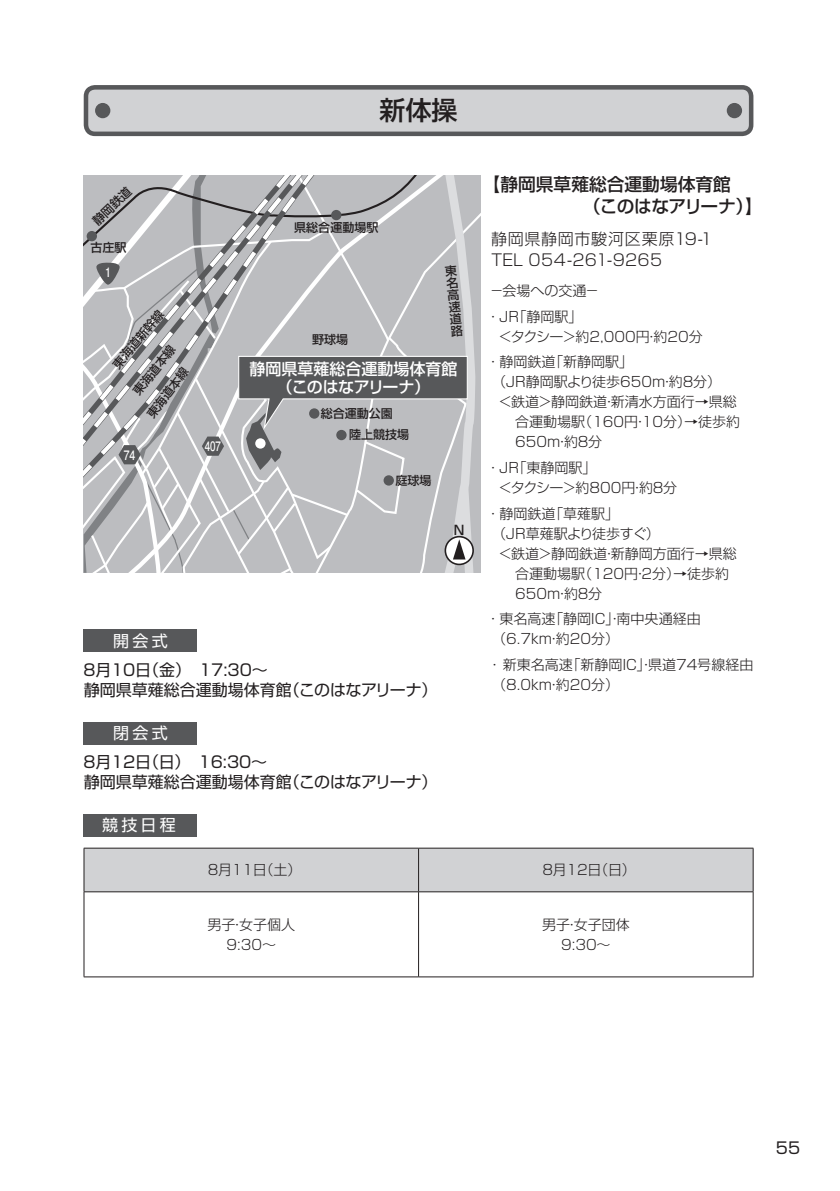
<style>
.page{position:relative;width:840px;height:1191px;background:#fff}
.page>*{position:absolute;margin:0;border:0;box-sizing:border-box;transform-origin:0 0}
.t1{font:500 26px "Shin Go Pro";color:#231f20}
.会場名{font:500 17.8px/22px "Shin Go Pro";color:#231f20}
.t2{font:16px "Shin Go Pro";color:#231f20}
.住所TEL{font:300 16px "Shin Go Pro";letter-spacing:.035em;color:#231f20}
.t3{font:500 16px/18px "Shin Go Pro";color:#fff;text-align:center}
.t4{font:16px "Shin Go Pro";letter-spacing:.2em;color:#fff}
.交通案内L1{font:300 14px/20px "Shin Go Pro";color:#231f20}
.交通案内L2{font:300 14px/20px "Shin Go Pro";color:#231f20}
.表組み{font:300 14px "Shin Go Pro";color:#231f20}
.交通案内L2-2{font:300 14px "Shin Go Pro";letter-spacing:-.035em;color:#231f20}
.交通見出し01{font:300 14px "Shin Go Pro";color:#231f20}
.t5{font:700 13px "Futo Go B101 Pro";color:#fff;scale:.8 1}
.t6{font:700 13px "Futo Go B101 Pro";color:#fff;scale:.75 1}
.t7{font:500 13px "Shin Go Pro";color:#231f20}
.t8{font:500 12px/12px "Shin Go Pro";color:#231f20}
</style>
<div class="page">
<div style="left:86px;top:87px;width:664px;height:47px;background:#d1d2d4;border-radius:9px"></div>
<div style="left:84px;top:85px;width:669px;height:51px;border:5px solid #57585a;border-radius:9px"></div>
<div style="left:95px;top:103px;width:15px;height:15px;background:#57585a;border-radius:50%"></div>
<div style="left:726px;top:103px;width:15px;height:15px;background:#57585a;border-radius:50%"></div>
<div style="left:84px;top:629px;width:113px;height:23px;background:#57585a"></div>
<div style="left:84px;top:722px;width:113px;height:22px;background:#57585a"></div>
<div style="left:84px;top:814px;width:113px;height:22px;background:#57585a"></div>
<div style="left:85px;top:849px;width:667px;height:42px;background:#d1d2d4"></div>
<hr style="left:84px;top:848px;width:334px;height:1px;background:#231f20">
<hr style="left:84px;top:848px;width:1px;height:43px;background:#231f20">
<hr style="left:418px;top:848px;width:335px;height:1px;background:#231f20">
<hr style="left:418px;top:848px;width:1px;height:43px;background:#231f20">
<hr style="left:752px;top:848px;width:1px;height:43px;background:#231f20">
<hr style="left:84px;top:891px;width:334px;height:1px;background:#231f20">
<hr style="left:84px;top:892px;width:1px;height:84px;background:#231f20">
<hr style="left:418px;top:891px;width:335px;height:1px;background:#231f20">
<hr style="left:418px;top:892px;width:1px;height:84px;background:#231f20">
<hr style="left:752px;top:892px;width:1px;height:84px;background:#231f20">
<hr style="left:84px;top:976px;width:334px;height:1px;background:#231f20">
<hr style="left:418px;top:976px;width:335px;height:1px;background:#231f20">
<svg style="left:84px;top:176px;width:395px;height:397px;background:#b6b7ba"></svg>
<p class="t8" style="left:89px;top:217px;width:49px;rotate:-43deg">静岡鉄道</p>
<p class="t8" style="left:90px;top:240px;width:37px">古庄駅</p>
<p class="t5" style="left:105px;top:261px;width:9px">1</p>
<p class="t8" style="left:109px;top:362px;width:73px;rotate:-50deg">東海道新幹線</p>
<p class="t8" style="left:130px;top:389px;width:62px;rotate:-52deg">東海道本線</p>
<p class="t8" style="left:144px;top:412px;width:62px;rotate:-53deg">東海道本線</p>
<p class="t5" style="left:124px;top:444px;width:16px">74</p>
<p class="t6" style="left:204px;top:436px;width:23px">407</p>
<p class="t1" style="left:379px;top:89px;width:79px">新体操</p>
<p class="t8" style="left:294px;top:220px;width:85px">県総合運動場駅</p>
<p class="t8" style="left:312px;top:332px;width:37px">野球場</p>
<p class="t8" style="left:443px;top:264px;width:8px;text-align:justify;rotate:-6deg">東名高速道路</p>
<p class="t3" style="left:249px;top:358px;width:209px">静岡県草薙総合運動場体育館（このはなアリーナ）</p>
<p class="t8" style="left:349px;top:401px;width:61px;line-height:21.4px;text-indent:-28px">総合運動公園<br>陸上競技場</p>
<p class="t8" style="left:395px;top:473px;width:37px">庭球場</p>
<p class="t7" style="left:453px;top:519px;width:12px">N</p>
<p class="t4" style="left:113px;top:627px;width:56px">開会式</p>
<p class="t2" style="left:82px;top:656px;width:187px">８月10日（金）　17:30～</p>
<p class="t2" style="left:84px;top:676px;width:355px">静岡県草薙総合運動場体育館（このはなアリーナ）</p>
<p class="t4" style="left:113px;top:720px;width:56px">閉会式</p>
<p class="t2" style="left:82px;top:749px;width:187px">８月12日（日）　16:30～</p>
<p class="t2" style="left:84px;top:769px;width:355px">静岡県草薙総合運動場体育館（このはなアリーナ）</p>
<p class="t4" style="left:102px;top:812px;width:75px">競技日程</p>
<p class="会場名" style="left:491px;top:171px;width:273px;text-indent:-9px">【静岡県草薙総合運動場体育館<br>　　　　　 （このはなアリーナ）】</p>
<p class="住所TEL" style="left:491px;top:226px;width:224px">静岡県静岡市駿河区栗原19-１</p>
<p class="住所TEL" style="left:488px;top:246px;width:175px">ＴＥＬ 054-261-9265</p>
<p class="交通見出し01" style="left:489px;top:279px;width:111px">－会場への交通－</p>
<p class="交通案内L1" style="left:485px;top:304px;width:98px">・ＪＲ「静岡駅」</p>
<p class="交通案内L2" style="left:498px;top:324px;width:205px">＜タクシー＞約2,000円・約20分</p>
<p class="交通案内L1" style="left:492px;top:350px;width:230px;text-indent:-6px">・静岡鉄道「新静岡駅」<br>（JR静岡駅より徒歩650m・約８分）</p>
<p class="交通案内L2" style="left:515px;top:390px;width:226px;text-indent:-17px">＜鉄道＞静岡鉄道・新清水方面行→県総合運動場駅（160円・10分）→徒歩約<br>650m・約８分</p>
<p class="交通案内L1" style="left:485px;top:456px;width:112px">・ＪＲ「東静岡駅」</p>
<p class="交通案内L2-2" style="left:498px;top:476px;width:180px">＜タクシー＞約800円・約８分</p>
<p class="交通案内L1" style="left:492px;top:501px;width:169px;text-indent:-6px">・静岡鉄道「草薙駅」<br>（ＪＲ草薙駅より徒歩すぐ）</p>
<p class="交通案内L2" style="left:515px;top:541px;width:223px;text-indent:-17px">＜鉄道＞静岡鉄道・新静岡方面行→県総合運動場駅（120円・２分）→徒歩約<br>650m・約８分</p>
<p class="交通案内L1" style="left:492px;top:607px;width:210px;text-indent:-6px">・東名高速「静岡ＩＣ」・南中央通経由（6.7km・約20分）</p>
<p class="交通案内L1" style="left:491px;top:653px;width:263px">･ 新東名高速「新静岡ＩＣ」・県道74号線経由（8.0km・約20分）</p>
<p class="表組み" style="left:206px;top:858px;width:97px">８月11日（土）</p>
<p class="表組み" style="left:540px;top:858px;width:96px">８月12日（日）</p>
<p class="表組み" style="left:207px;top:913px;width:89px">男子・女子個人</p>
<p class="表組み" style="left:226px;top:933px;width:49px">9:30～</p>
<p class="表組み" style="left:541px;top:913px;width:89px">男子・女子団体</p>
<p class="表組み" style="left:561px;top:933px;width:49px">9:30～</p>
<p class="t2" style="left:775px;top:1134px;width:26px">55</p>
</div>
